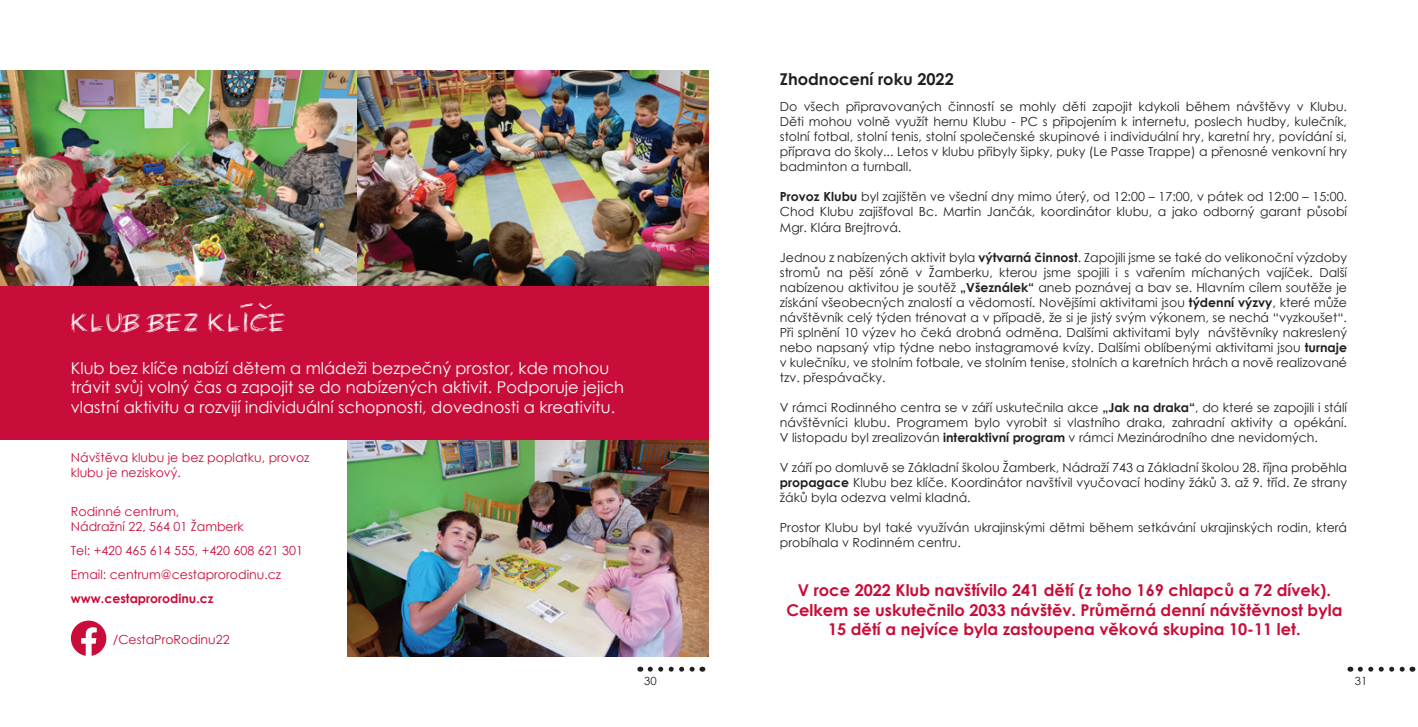
<style>
.page{position:relative;width:1418px;height:727px;background:#fff}
.page>*{position:absolute;margin:0;border:0;box-sizing:border-box;transform-origin:0 0}
.t1{font:25px "PW Chalk";color:#fff}
.t2{font:16.25px/19.5px "Century Gothic";color:#fff}
.t3{font:700 16.25px/19.5px "Century Gothic";color:#c80d3a;text-align:center}
.t4{font:700 16.25px "Century Gothic";color:#231f20}
.t5{font:12.5px/15px "Century Gothic";color:#231f20;text-align:justify}
.t6{font:12.5px/15px "Century Gothic";color:#c80d3a}
.t7{font:700 12.5px "Century Gothic";color:#c80d3a}
.t8{font:11.25px "Century Gothic";color:#231f20}
.s1{font-weight:700}
</style>
<div class="page">
<svg style="left:650px;top:666px;width:45px;height:5px"></svg>
<svg style="left:1360px;top:666px;width:52px;height:5px"></svg>
<img style="left:356px;top:71px;width:353px;height:216px">
<img style="left:0;top:71px;width:356px;height:216px">
<img style="left:347px;top:440px;width:362px;height:216px">
<div style="left:0;top:287px;width:709px;height:153px;background:#c80d3a"></div>
<svg style="left:240px;top:302px;width:32px;height:7px"></svg>
<svg style="left:71px;top:620px;width:35px;height:36px"></svg>
<h1 class="t1" style="left:71px;top:310px;width:218px">KLUB BEZ KLICE</h1>
<h2 class="t2" style="left:71px;top:358px;width:554px">Klub bez klíče nabízí dětem a mládeži bezpečný prostor, kde mohou trávit svůj volný čas a zapojit se do nabízených aktivit. Podporuje jejich vlastní aktivitu a rozvijí individuální schopnosti, dovednosti a kreativitu.</h2>
<p class="t6" style="left:71px;top:450px;width:240px">Návštěva klubu je bez poplatku, provoz klubu je neziskový.</p>
<p class="t6" style="left:71px;top:504px;width:174px">Rodinné centrum,<br>Nádražní 22, 564 01 Žamberk</p>
<p class="t6" style="left:71px;top:538px;width:233px;line-height:24px">Tel: +420 465 614 555, +420 608 621 301<br>Email: centrum@cestaprorodinu.cz</p>
<p class="t7" style="left:71px;top:589px;width:144px">www.cestaprorodinu.cz</p>
<p class="t6" style="left:113px;top:631px;width:118px">/CestaProRodinu22</p>
<h2 class="t4" style="left:780px;top:67px;width:175px">Zhodnocení roku 2022</h2>
<p class="t5" style="left:780px;top:99px;width:568px">Do všech připravovaných činností se mohly děti zapojit kdykoli během návštěvy v Klubu.<br>Děti mohou volně využít hernu Klubu - PC s připojením k internetu, poslech hudby, kulečník, stolní fotbal, stolní tenis, stolní společenské skupinové i individuální hry, karetní hry, povídání si, příprava do školy... Letos v klubu přibyly šipky, puky (Le Passe Trappe) a přenosné venkovní hry badminton a turnball.</p>
<p class="t5" style="left:780px;top:189px;width:568px"><span class="s1">Provoz Klubu</span> byl zajištěn ve všední dny mimo úterý, od 12:00 – 17:00, v pátek od 12:00 – 15:00.<br>Chod Klubu zajišťoval Bc. Martin Jančák, koordinátor klubu, a jako odborný garant působí Mgr. Klára Brejtrová.</p>
<p class="t5" style="left:780px;top:249px;width:568px">Jednou z nabízených aktivit byla <span class="s1">výtvarná činnost</span>. Zapojili jsme se také do velikonoční výzdoby stromů na pěší zóně v Žamberku, kterou jsme spojili i s vařením míchaných vajíček. Další nabízenou aktivitou je soutěž <span class="s1">„Všeználek“</span> aneb poznávej a bav se. Hlavním cílem soutěže je získání všeobecných znalostí a vědomostí. Novějšími aktivitami jsou <span class="s1">týdenní výzvy</span>, které může návštěvník celý týden trénovat a v případě, že si je jistý svým výkonem, se nechá “vyzkoušet“.<br>Při splnění 10 výzev ho čeká drobná odměna. Dalšími aktivitami byly návštěvníky nakreslený nebo napsaný vtip týdne nebo instagramové kvízy. Dalšími oblíbenými aktivitami jsou <span class="s1">turnaje </span>v kulečníku, ve stolním fotbale, ve stolním tenise, stolních a karetních hrách a nově realizované tzv. přespávačky.</p>
<p class="t5" style="left:780px;top:399px;width:568px">V rámci Rodinného centra se v září uskutečnila akce <span class="s1">„Jak na draka“</span>, do které se zapojili i stálí návštěvníci klubu. Programem bylo vyrobit si vlastního draka, zahradní aktivity a opékání.<br>V listopadu byl zrealizován <span class="s1">interaktivní program</span> v rámci Mezinárodního dne nevidomých.</p>
<p class="t5" style="left:780px;top:459px;width:568px">V září po domluvě se Základní školou Žamberk, Nádraží 743 a Základní školou 28. října proběhla <span class="s1">propagace</span> Klubu bez klíče. Koordinátor navštívil vyučovací hodiny žáků 3. až 9. tříd. Ze strany žáků byla odezva velmi kladná.</p>
<p class="t5" style="left:780px;top:519px;width:568px">Prostor Klubu byl také využíván ukrajinskými dětmi během setkávání ukrajinských rodin, která probíhala v Rodinném centru.</p>
<h2 class="t3" style="left:786px;top:580px;width:557px">V roce 2022 Klub navštívilo 241 dětí (z toho 169 chlapců a 72 dívek).<br>Celkem se uskutečnilo 2033 návštěv. Průměrná denní návštěvnost byla<br>15 dětí a nejvíce byla zastoupena věková skupina 10-11 let.</h2>
<p class="t8" style="left:644px;top:672px;width:14px">30</p>
<p class="t8" style="left:1354px;top:672px;width:14px">31</p>
</div>
